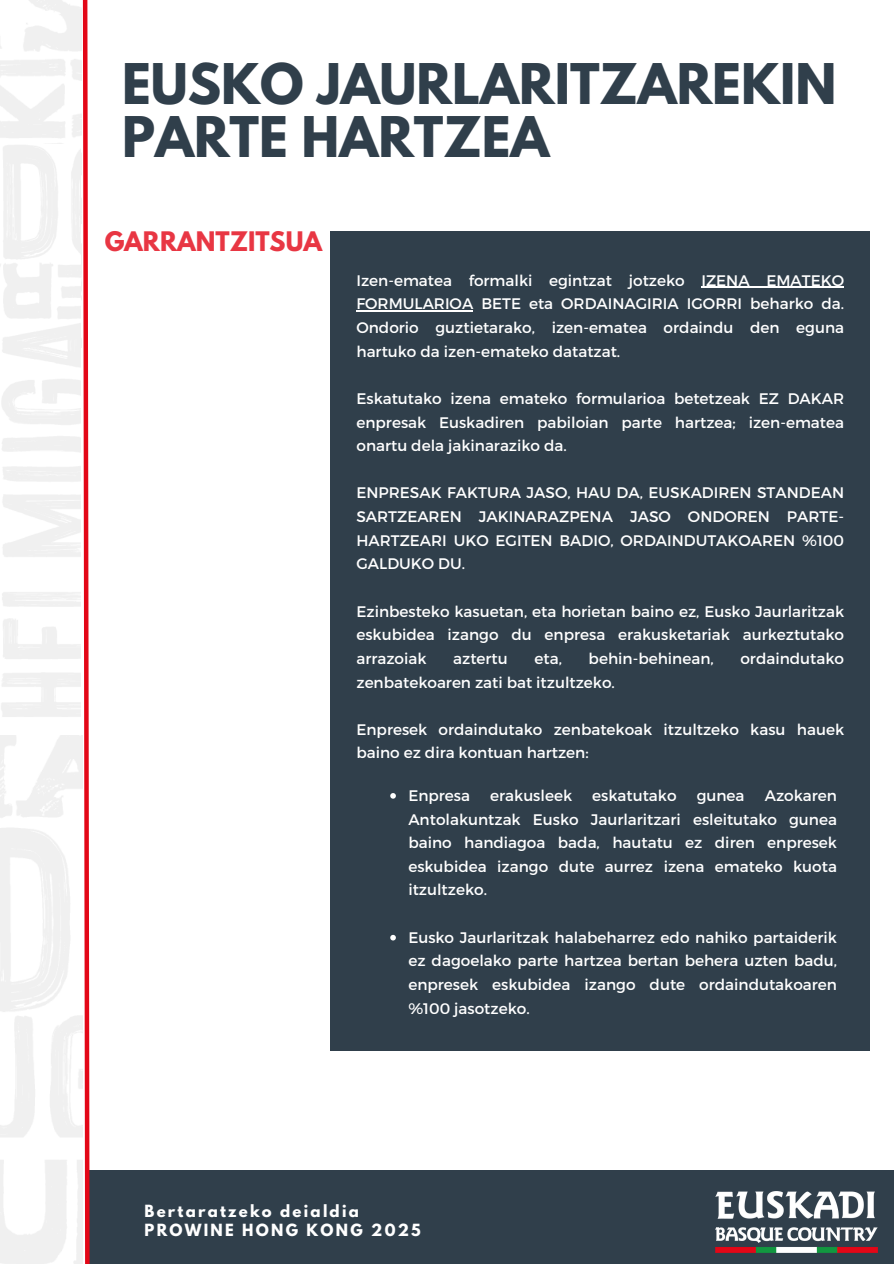
<style>
.page{position:relative;width:894px;height:1264px;background:#fff}
.page>*{position:absolute;margin:0;border:0;box-sizing:border-box;transform-origin:0 0}
.t1{font:700 49.65px/52.8px "League Spartan";color:#303f4b}
.t2{font:700 23.85px "League Spartan";color:#e30717}
.t3{font:15.3px/23.7px "Montserrat";color:#fff;text-align:justify}
.t4{font:700 14.85px/19.2px "League Spartan";letter-spacing:.15em;color:#fff}
</style>
<div class="page">
<div style="left:86px;top:1170px;width:807px;height:93px;background:#303f4b"></div>
<img style="left:715px;top:1191px;width:162px;height:61px">
<div style="left:330px;top:231px;width:539px;height:819px;background:#303f4b"></div>
<svg style="left:81px;top:0;width:9px;height:1263px"></svg>
<hr style="left:701px;top:287px;width:142px;height:1px;background:#fff">
<hr style="left:356px;top:310px;width:117px;height:1px;background:#fff">
<svg style="left:390px;top:793px;width:6px;height:5px"></svg>
<svg style="left:390px;top:934px;width:6px;height:6px"></svg>
<h3 class="t1" style="left:122px;top:64px;width:715px">EUSKO JAURLARITZAREKIN<br>PARTE HARTZEA</h3>
<h2 class="t2" style="left:104px;top:229px;width:219px">GARRANTZITSUA</h2>
<p class="t3" style="left:356px;top:268px;width:489px">Izen-ematea formalki egintzat jotzeko IZENA EMATEKO FORMULARIOA BETE eta ORDAINAGIRIA IGORRI beharko da.<br>Ondorio guztietarako, izen-ematea ordaindu den eguna hartuko da izen-emateko datatzat.</p>
<p class="t3" style="left:356px;top:386px;width:489px">Eskatutako izena emateko formularioa betetzeak EZ DAKAR enpresak Euskadiren pabiloian parte hartzea; izen-ematea onartu dela jakinaraziko da.</p>
<h1 class="t3" style="left:356px;top:480px;width:489px">ENPRESAK FAKTURA JASO, HAU DA, EUSKADIREN STANDEAN SARTZEAREN JAKINARAZPENA JASO ONDOREN PARTE-HARTZEARI UKO EGITEN BADIO, ORDAINDUTAKOAREN %100<br>GALDUKO DU.</h1>
<h2 class="t3" style="left:356px;top:598px;width:489px">Ezinbesteko kasuetan, eta horietan baino ez, Eusko Jaurlaritzak eskubidea izango du enpresa erakusketariak aurkeztutako arrazoiak</h2>
<h2 class="t3" style="left:453px;top:646px;width:56px">aztertu</h2>
<h2 class="t3" style="left:534px;top:646px;width:29px">eta,</h2>
<h2 class="t3" style="left:588px;top:646px;width:127px">behin-behinean,</h2>
<h2 class="t3" style="left:740px;top:646px;width:105px">ordaindutako</h2>
<h2 class="t3" style="left:356px;top:669px;width:260px">zenbatekoaren zati bat itzultzeko.</h2>
<p class="t3" style="left:356px;top:716px;width:489px">Enpresek ordaindutako zenbatekoak itzultzeko kasu hauek baino ez dira kontuan hartzen:</p>
<p class="t3" style="left:408px;top:782px;width:430px;text-indent:356px">Azokaren Antolakuntzak Eusko Jaurlaritzari esleitutako gunea baino handiagoa bada, hautatu ez diren enpresek eskubidea izango dute aurrez izena emateko kuota itzultzeko.</p>
<p class="t3" style="left:408px;top:924px;width:430px">Eusko Jaurlaritzak halabeharrez edo nahiko partaiderik ez dagoelako parte hartzea bertan behera uzten badu, enpresek eskubidea izango dute ordaindutakoaren %100 jasotzeko.</p>
<p class="t3" style="left:408px;top:782px;width:63px">Enpresa</p>
<p class="t3" style="left:490px;top:782px;width:83px">erakusleek</p>
<p class="t3" style="left:592px;top:782px;width:86px">eskatutako</p>
<p class="t3" style="left:696px;top:782px;width:49px">gunea</p>
<p class="t4" style="left:144px;top:1202px;width:277px">Bertaratzeko deialdia<br>PROWINE HONG KONG 2025</p>
<p class="t4" style="left:144px;top:1222px;width:227px">Enero - Marzo de 2020</p>
</div>
